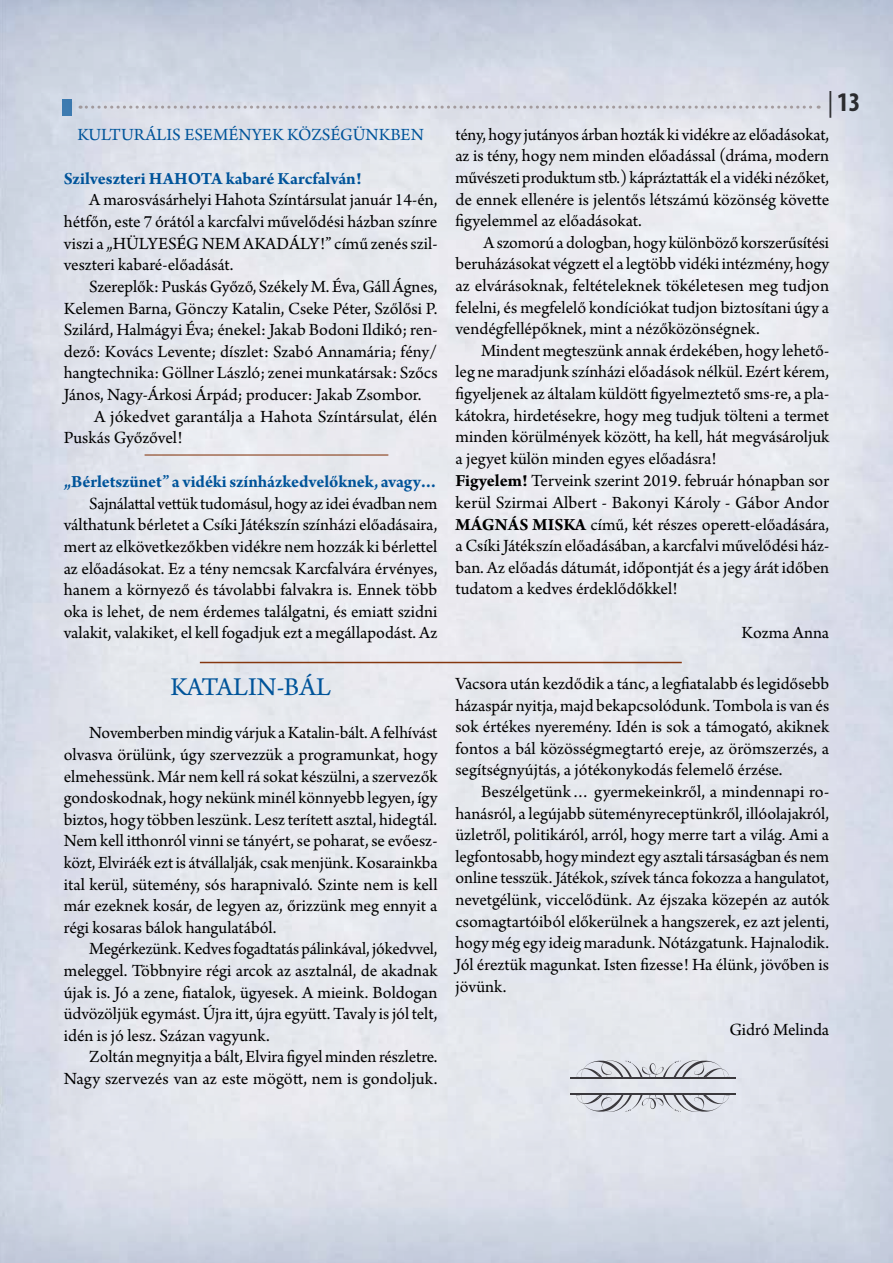
<style>
.page{position:relative;width:893px;height:1263px;background:#fff}
.page>*{position:absolute;margin:0;border:0;box-sizing:border-box;transform-origin:0 0}
.t1{font:27px "Arno Pro";color:#00549a}
.t2{font:700 condensed 27px "Myriad Pro";color:#000}
.t3{font:18px/21.6px "Arno Pro";letter-spacing:-.005em;color:#000;text-align:justify}
.t4{font:700 18px "Arno Pro";color:#00549a}
.t5{font:18px "Arno Pro";color:#00549a}
.s1{font-weight:400}
.s2{font-weight:700}
</style>
<div class="page">
<img style="left:0;top:0;width:893px;height:1263px">
<svg style="left:80px;top:106px;width:739px;height:3px;background:#c7c6cd"></svg>
<div style="left:62px;top:99px;width:10px;height:17px;background:#3d7bb0"></div>
<svg style="left:575px;top:1095px;width:156px;height:17px;background:#c9ccd3"></svg>
<hr style="left:570px;top:1093px;width:166px;height:2px;background:#3a383c">
<svg style="left:575px;top:1060px;width:156px;height:18px;background:#c2c4ca"></svg>
<hr style="left:570px;top:1078px;width:166px;height:1px;background:#3a383c">
<hr style="left:145px;top:454px;width:243px;height:1px;background:#85370f">
<hr style="left:200px;top:662px;width:482px;height:1px;background:#85370f">
<p class="t5" style="left:77px;top:124px;width:348px">KULTURÁLIS ESEMÉNYEK KÖZSÉGÜNKBEN</p>
<p class="t4" style="left:64px;top:168px;width:299px">Szilveszteri HAHOTA kabaré Karcfalván!</p>
<p class="t3" style="left:64px;top:190px;width:375px;text-indent:26px">A marosvásárhelyi Hahota Színtársulat január 14-én, hétfőn, este 7 órától a karcfalvi művelődési házban színre viszi a „HÜLYESÉG NEM AKADÁLY!” című zenés szil&shy;veszteri kabaré-előadását.</p>
<p class="t3" style="left:89px;top:277px;width:350px">Szereplők: Puskás Győző, Székely M. Éva, Gáll Ágnes,</p>
<p class="t3" style="left:64px;top:298px;width:375px">Kelemen Barna, Gönczy Katalin, Cseke Péter, Szőlősi P.</p>
<p class="t3" style="left:64px;top:320px;width:375px">Szilárd, Halmágyi Éva; énekel: Jakab Bodoni Ildikó; ren-</p>
<p class="t3" style="left:64px;top:341px;width:375px">dező: Kovács Levente; díszlet: Szabó Annamária; fény/</p>
<p class="t3" style="left:64px;top:363px;width:375px">hangtechnika: Göllner László; zenei munkatársak: Szőcs</p>
<p class="t3" style="left:64px;top:385px;width:359px">János, Nagy-Árkosi Árpád; producer: Jakab Zsombor.</p>
<p class="t3" style="left:94px;top:406px;width:345px">A jókedvet garantálja a Hahota Színtársulat, élén</p>
<p class="t3" style="left:64px;top:428px;width:120px">Puskás Győzővel!</p>
<p class="t4" style="left:64px;top:471px;width:375px">„Bérletszünet” a vidéki színházkedvelőknek, avagy…</p>
<p class="t3" style="left:64px;top:494px;width:375px;text-indent:26px">Sajnálattal vettük tudomásul, hogy az idei évadban nem válthatunk bérletet a Csíki Játékszín színházi előadásaira, mert az elkövetkezőkben vidékre nem hozzák ki bérlettel az előadásokat. Ez a tény nemcsak Karcfalvára érvényes, hanem a környező és távolabbi falvakra is. Ennek több oka is lehet, de nem érdemes találgatni, és emiatt szidni valakit, valakiket, el kell fogadjuk ezt a megállapodást. Az</p>
<h1 class="t1" style="left:170px;top:672px;width:162px">KATALIN-BÁL</h1>
<p class="t3" style="left:64px;top:723px;width:375px;text-indent:26px">Novemberben mindig várjuk a Katalin-bált. A felhívást olvasva örülünk, úgy szervezzük a programunkat, hogy elmehessünk. Már nem kell rá sokat készülni, a szervezők gondoskodnak, hogy nekünk minél könnyebb legyen, így biztos, hogy többen leszünk. Lesz terített asztal, hidegtál.<br>Nem kell itthonról vinni se tányért, se poharat, se evőesz&shy;közt, Elviráék ezt is átvállalják, csak menjünk. Kosarainkba ital kerül, sütemény, sós harapnivaló. Szinte nem is kell már ezeknek kosár, de legyen az, őrizzünk meg ennyit a régi kosaras bálok hangulatából.</p>
<p class="t3" style="left:64px;top:939px;width:375px;text-indent:26px">Megérkezünk. Kedves fogadtatás pálinkával, jókedvvel, meleggel. Többnyire régi arcok az asztalnál, de akadnak újak is. Jó a zene, fiatalok, ügyesek. A mieink. Boldogan üdvözöljük egymást. Újra itt, újra együtt. Tavaly is jól telt, idén is jó lesz. Százan vagyunk.</p>
<p class="t3" style="left:64px;top:1047px;width:375px;text-align:right">Zoltán megnyitja a bált, Elvira figyel minden részletre.<br>Nagy szervezés van az este mögött, nem is gondoljuk.</p>
<h1 class="t2" style="left:827px;top:85px;width:34px"><span class="s1">|</span> 13</h1>
<p class="t3" style="left:455px;top:125px;width:375px">tény, hogy jutányos árban hozták ki vidékre az előadásokat, az is tény, hogy nem minden előadással (dráma, modern művészeti produktum stb.) kápráztatták el a vidéki nézőket, de ennek ellenére is jelentős létszámú közönség követte figyelemmel az előadásokat.</p>
<p class="t3" style="left:455px;top:233px;width:375px;text-indent:28px">A szomorú a dologban, hogy különböző korszerűsítési beruházásokat végzett el a legtöbb vidéki intézmény, hogy az elvárásoknak, feltételeknek tökéletesen meg tudjon felelni, és megfelelő kondíciókat tudjon biztosítani úgy a vendégfellépőknek, mint a nézőközönségnek.</p>
<p class="t3" style="left:455px;top:340px;width:375px;text-align:left;text-indent:26px">Mindent megteszünk annak érdekében, hogy lehető&shy;leg ne maradjunk színházi előadások nélkül. Ezért kérem, figyeljenek az általam küldött figyelmeztető sms-re, a pla&shy;kátokra, hirdetésekre, hogy meg tudjuk tölteni a termet minden körülmények között, ha kell, hát megvásároljuk a jegyet külön minden egyes előadásra!<br><span class="s2">Figyelem!</span> Terveink szerint 2019. február hónapban sor kerül Szirmai Albert - Bakonyi Károly - Gábor Andor <span class="s2">MÁGNÁS MISKA</span> című, két részes operett-előadására, a Csíki Játékszín előadásában, a karcfalvi művelődési ház&shy;ban. Az előadás dátumát, időpontját és a jegy árát időben tudatom a kedves érdeklődőkkel!</p>
<p class="t3" style="left:741px;top:622px;width:89px">Kozma Anna</p>
<p class="t3" style="left:455px;top:674px;width:375px">Vacsora után kezdődik a tánc, a legfiatalabb és legidősebb házaspár nyitja, majd bekapcsolódunk. Tombola is van és sok értékes nyeremény. Idén is sok a támogató, akiknek fontos a bál közösségmegtartó ereje, az örömszerzés, a segítségnyújtás, a jótékonykodás felemelő érzése.</p>
<p class="t3" style="left:455px;top:782px;width:375px;text-indent:26px">Beszélgetünk… gyermekeinkről, a mindennapi ro&shy;hanásról, a legújabb süteményreceptünkről, illóolajakról, üzletről, politikáról, arról, hogy merre tart a világ. Ami a legfontosabb, hogy mindezt egy asztali társaságban és nem online tesszük. Játékok, szívek tánca fokozza a hangulatot, nevetgélünk, viccelődünk. Az éjszaka közepén az autók csomagtartóiból előkerülnek a hangszerek, ez azt jelenti, hogy még egy ideig maradunk. Nótázgatunk. Hajnalodik.<br>Jól éreztük magunkat. Isten fizesse! Ha élünk, jövőben is jövünk.</p>
<p class="t3" style="left:729px;top:1019px;width:101px">Gidró Melinda</p>
</div>
